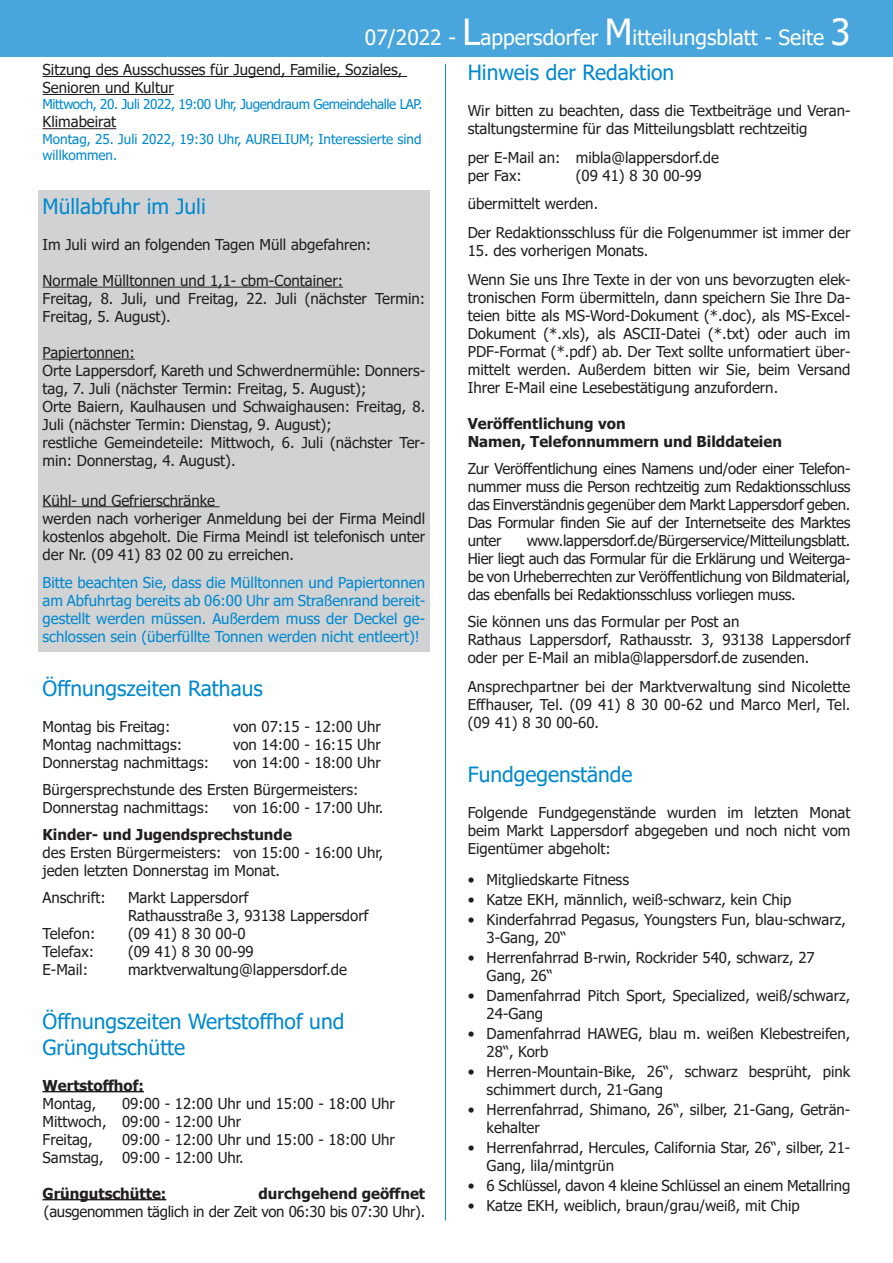
<style>
.page{position:relative;width:893px;height:1263px;background:#fff}
.page>*{position:absolute;margin:0;border:0;box-sizing:border-box;transform-origin:0 0}
.t1{font:21px/25.2px "Tahoma";color:#0089cf}
.t2{font:21px "Tahoma";color:#fff}
.t3{font:15px/18px "Tahoma";color:#231f20}
.t4{font:15px/18px "Tahoma";letter-spacing:-.02em;color:#231f20;text-align:right}
.t5{font:15px/18px "Tahoma";color:#0089cf;text-align:justify}
.t6{font:700 15px "Tahoma";color:#231f20}
.t7{font:13.5px/16.2px "Tahoma";letter-spacing:-.005em;color:#0089cf}
.t8{font:13.5px "Tahoma";letter-spacing:-.03em;color:#0089cf}
.s1{font-size:36px}
</style>
<div class="page">
<div style="left:0;top:0;width:893px;height:57px;background:#48a6dc"></div>
<hr style="left:445px;top:64px;width:1px;height:1156px;background:#0089cf">
<div style="left:39px;top:190px;width:391px;height:462px;background:#d1d2d4"></div>
<hr style="left:43px;top:359px;width:92px;height:1px;background:#231f20">
<hr style="left:43px;top:76px;width:364px;height:1px;background:#231f20">
<hr style="left:43px;top:94px;width:131px;height:1px;background:#231f20">
<hr style="left:43px;top:128px;width:73px;height:1px;background:#231f20">
<hr style="left:43px;top:287px;width:300px;height:1px;background:#231f20">
<hr style="left:43px;top:506px;width:177px;height:1px;background:#231f20">
<hr style="left:43px;top:1091px;width:101px;height:1px;background:#231f20">
<hr style="left:43px;top:1199px;width:123px;height:1px;background:#231f20">
<h1 class="t2" style="left:365px;top:24px;width:487px">07/2022 - <span class="s1">L</span>appersdorfer <span class="s1">M</span>itteilungsblatt - Seite <span class="s1">3</span></h1>
<p class="t3" style="left:43px;top:62px;width:361px">Sitzung des Ausschusses für Jugend, Familie, Soziales,<br>Senioren und Kultur</p>
<p class="t8" style="left:43px;top:95px;width:382px">Mittwoch, 20. Juli 2022, 19:00 Uhr, Jugendraum Gemeindehalle LAP.</p>
<p class="t3" style="left:43px;top:114px;width:75px">Klimabeirat</p>
<p class="t7" style="left:43px;top:131px;width:381px">Montag, 25. Juli 2022, 19:30 Uhr, AURELIUM; Interessierte sind willkommen.</p>
<h3 class="t1" style="left:43px;top:195px;width:165px">Müllabfuhr im Juli</h3>
<p class="t3" style="left:43px;top:236px;width:330px">Im Juli wird an folgenden Tagen Müll abgefahren:</p>
<p class="t3" style="left:43px;top:272px;width:384px">Normale Mülltonnen und 1,1- cbm-Container:<br>Freitag, 8. Juli, und Freitag, 22. Juli (nächster Termin:<br>Freitag, 5. August).</p>
<p class="t3" style="left:43px;top:344px;width:384px">Papiertonnen:<br>Orte Lappersdorf, Kareth und Schwerdnermühle: Donners&shy;tag, 7. Juli (nächster Termin: Freitag, 5. August);<br>Orte Baiern, Kaulhausen und Schwaighausen: Freitag, 8.<br>Juli (nächster Termin: Dienstag, 9. August);<br>restliche Gemeindeteile: Mittwoch, 6. Juli (nächster Ter&shy;min: Donnerstag, 4. August).</p>
<p class="t3" style="left:43px;top:492px;width:384px">Kühl- und Gefrierschränke<br>werden nach vorheriger Anmeldung bei der Firma Meindl kostenlos abgeholt. Die Firma Meindl ist telefonisch unter der Nr. (09 41) 83 02 00 zu erreichen.</p>
<p class="t5" style="left:43px;top:575px;width:384px">Bitte beachten Sie, dass die Mülltonnen und Papiertonnen am Abfuhrtag bereits ab 06:00 Uhr am Straßenrand bereit&shy;gestellt werden müssen. Außerdem muss der Deckel ge&shy;schlossen sein (überfüllte Tonnen werden nicht entleert)!</p>
<h3 class="t1" style="left:43px;top:677px;width:222px">Öffnungszeiten Rathaus</h3>
<p class="t3" style="left:43px;top:719px;width:130px">Montag bis Freitag:</p>
<p class="t3" style="left:233px;top:719px;width:149px">von 07:15 - 12:00 Uhr</p>
<p class="t3" style="left:43px;top:737px;width:141px">Montag nachmittags:</p>
<p class="t3" style="left:233px;top:737px;width:149px">von 14:00 - 16:15 Uhr</p>
<p class="t3" style="left:43px;top:755px;width:168px">Donnerstag nachmittags:</p>
<p class="t3" style="left:233px;top:755px;width:149px">von 14:00 - 18:00 Uhr</p>
<p class="t3" style="left:43px;top:782px;width:318px">Bürgersprechstunde des Ersten Bürgermeisters:<br>Donnerstag nachmittags:</p>
<h3 class="t1" style="left:468px;top:61px;width:208px">Hinweis der Redaktion</h3>
<p class="t3" style="left:468px;top:102px;width:384px">Wir bitten zu beachten, dass die Textbeiträge und Veran&shy;staltungstermine für das Mitteilungsblatt rechtzeitig</p>
<p class="t3" style="left:468px;top:149px;width:253px">per E-Mail an: mibla@lappersdorf.de per Fax:</p>
<p class="t3" style="left:576px;top:167px;width:127px">(09 41) 8 30 00-99</p>
<p class="t3" style="left:468px;top:196px;width:132px">übermittelt werden.</p>
<p class="t3" style="left:468px;top:225px;width:384px">Der Redaktionsschluss für die Folgenummer ist immer der</p>
<p class="t3" style="left:468px;top:243px;width:182px">15. des vorherigen Monats.</p>
<p class="t3" style="left:468px;top:271px;width:384px;text-align:justify">Wenn Sie uns Ihre Texte in der von uns bevorzugten elek&shy;tronischen Form übermitteln, dann speichern Sie Ihre Da&shy;teien bitte als MS-Word-Dokument (*.doc), als MS-Excel-Dokument (*.xls), als ASCII-Datei (*.txt) oder auch im PDF-Format (*.pdf) ab. Der Text sollte unformatiert über&shy;mittelt werden. Außerdem bitten wir Sie, beim Versand Ihrer E-Mail eine Lesebestätigung anzufordern.</p>
<p class="t6" style="left:468px;top:413px;width:159px">Veröffentlichung von</p>
<h5 class="t6" style="left:468px;top:431px;width:316px">Namen, Telefonnummern und Bilddateien</h5>
<p class="t3" style="left:468px;top:460px;width:384px;text-align:justify">Zur Veröffentlichung eines Namens und/oder einer Telefon&shy;nummer muss die Person rechtzeitig zum Redaktionsschluss das Einverständnis gegenüber dem Markt Lappersdorf geben.</p>
<p class="t4" style="left:468px;top:514px;width:384px">Das Formular finden Sie auf der Internetseite des Marktes</p>
<p class="t3" style="left:468px;top:532px;width:35px">unter</p>
<p class="t4" style="left:468px;top:532px;width:384px">www.lappersdorf.de/Bürgerservice/Mitteilungsblatt.<br>Hier liegt auch das Formular für die Erklärung und Weiterga-</p>
<p class="t4" style="left:468px;top:568px;width:384px">be von Urheberrechten zur Veröffentlichung von Bildmaterial,</p>
<p class="t4" style="left:468px;top:586px;width:329px">das ebenfalls bei Redaktionsschluss vorliegen muss.</p>
<p class="t3" style="left:468px;top:613px;width:384px">Sie können uns das Formular per Post an<br>Rathaus Lappersdorf, Rathausstr. 3, 93138 Lappersdorf oder per E-Mail an mibla@lappersdorf.de zusenden.</p>
<p class="t3" style="left:468px;top:678px;width:384px">Ansprechpartner bei der Marktverwaltung sind Nicolette</p>
<p class="t3" style="left:468px;top:696px;width:384px">Effhauser, Tel. (09 41) 8 30 00-62 und Marco Merl, Tel.</p>
<p class="t3" style="left:468px;top:714px;width:133px">(09 41) 8 30 00-60.</p>
<h3 class="t1" style="left:468px;top:763px;width:166px">Fundgegenstände</h3>
<p class="t3" style="left:468px;top:804px;width:384px;text-align:justify">Folgende Fundgegenstände wurden im letzten Monat beim Markt Lappersdorf abgegeben und noch nicht vom Eigentümer abgeholt:</p>
<p class="t3" style="left:468px;top:871px;width:163px">• Mitgliedskarte Fitness</p>
<p class="t3" style="left:468px;top:891px;width:325px">• Katze EKH, männlich, weiß-schwarz, kein Chip</p>
<p class="t3" style="left:487px;top:911px;width:361px;text-indent:-19px">• Kinderfahrrad Pegasus, Youngsters Fun, blau-schwarz,<br>3-Gang, 20“</p>
<p class="t3" style="left:487px;top:949px;width:330px;text-indent:-19px">• Herrenfahrrad B-rwin, Rockrider 540, schwarz, 27<br>Gang, 26“</p>
<p class="t3" style="left:487px;top:987px;width:365px;text-indent:-19px">• Damenfahrrad Pitch Sport, Specialized, weiß/schwarz,<br>24-Gang</p>
<p class="t3" style="left:487px;top:1025px;width:365px;text-indent:-19px">• Damenfahrrad HAWEG, blau m. weißen Klebestreifen,<br>28“, Korb</p>
<p class="t3" style="left:487px;top:1063px;width:365px;text-indent:-19px">• Herren-Mountain-Bike, 26“, schwarz besprüht, pink schimmert durch, 21-Gang</p>
<p class="t3" style="left:487px;top:1101px;width:365px;text-indent:-19px">• Herrenfahrrad, Shimano, 26“, silber, 21-Gang, Geträn&shy;kehalter</p>
<p class="t3" style="left:487px;top:1139px;width:365px;text-indent:-19px">• Herrenfahrrad, Hercules, California Star, 26“, silber, 21-<br>Gang, lila/mintgrün</p>
<p class="t3" style="left:468px;top:1177px;width:384px">• 6 Schlüssel, davon 4 kleine Schlüssel an einem Metallring</p>
<p class="t3" style="left:468px;top:1197px;width:334px">• Katze EKH, weiblich, braun/grau/weiß, mit Chip</p>
<p class="t3" style="left:233px;top:800px;width:152px">von 16:00 - 17:00 Uhr.</p>
<h5 class="t6" style="left:43px;top:824px;width:251px">Kinder- und Jugendsprechstunde</h5>
<p class="t3" style="left:43px;top:845px;width:342px">des Ersten Bürgermeisters: von 15:00 - 16:00 Uhr, jeden letzten Donnerstag im Monat.</p>
<p class="t3" style="left:43px;top:890px;width:65px">Anschrift:</p>
<p class="t3" style="left:128px;top:890px;width:122px">Markt Lappersdorf</p>
<p class="t3" style="left:128px;top:908px;width:242px">Rathausstraße 3, 93138 Lappersdorf</p>
<p class="t3" style="left:43px;top:926px;width:54px">Telefon:</p>
<p class="t3" style="left:128px;top:926px;width:119px">(09 41) 8 30 00-0</p>
<p class="t3" style="left:43px;top:944px;width:53px">Telefax:</p>
<p class="t3" style="left:128px;top:944px;width:127px">(09 41) 8 30 00-99</p>
<p class="t3" style="left:43px;top:962px;width:47px">E-Mail:</p>
<p class="t3" style="left:128px;top:962px;width:221px">marktverwaltung@lappersdorf.de</p>
<h3 class="t1" style="left:43px;top:1010px;width:303px">Öffnungszeiten Wertstoffhof und<br>Grüngutschütte</h3>
<h5 class="t6" style="left:43px;top:1074px;width:103px">Wertstoffhof:</h5>
<p class="t3" style="left:43px;top:1095px;width:55px">Montag,</p>
<p class="t3" style="left:43px;top:1095px;width:354px;text-indent:79px">09:00 - 12:00 Uhr und 15:00 - 18:00 Uhr<br>Mittwoch, 09:00 - 12:00 Uhr<br>Freitag,</p>
<p class="t3" style="left:43px;top:1131px;width:354px;text-indent:79px">09:00 - 12:00 Uhr und 15:00 - 18:00 Uhr<br>Samstag, 09:00 - 12:00 Uhr.</p>
<h5 class="t6" style="left:43px;top:1182px;width:125px">Grüngutschütte:</h5>
<h5 class="t6" style="left:259px;top:1182px;width:168px">durchgehend geöffnet</h5>
<p class="t4" style="left:44px;top:1203px;width:383px">(ausgenommen täglich in der Zeit von 06:30 bis 07:30 Uhr).</p>
</div>
